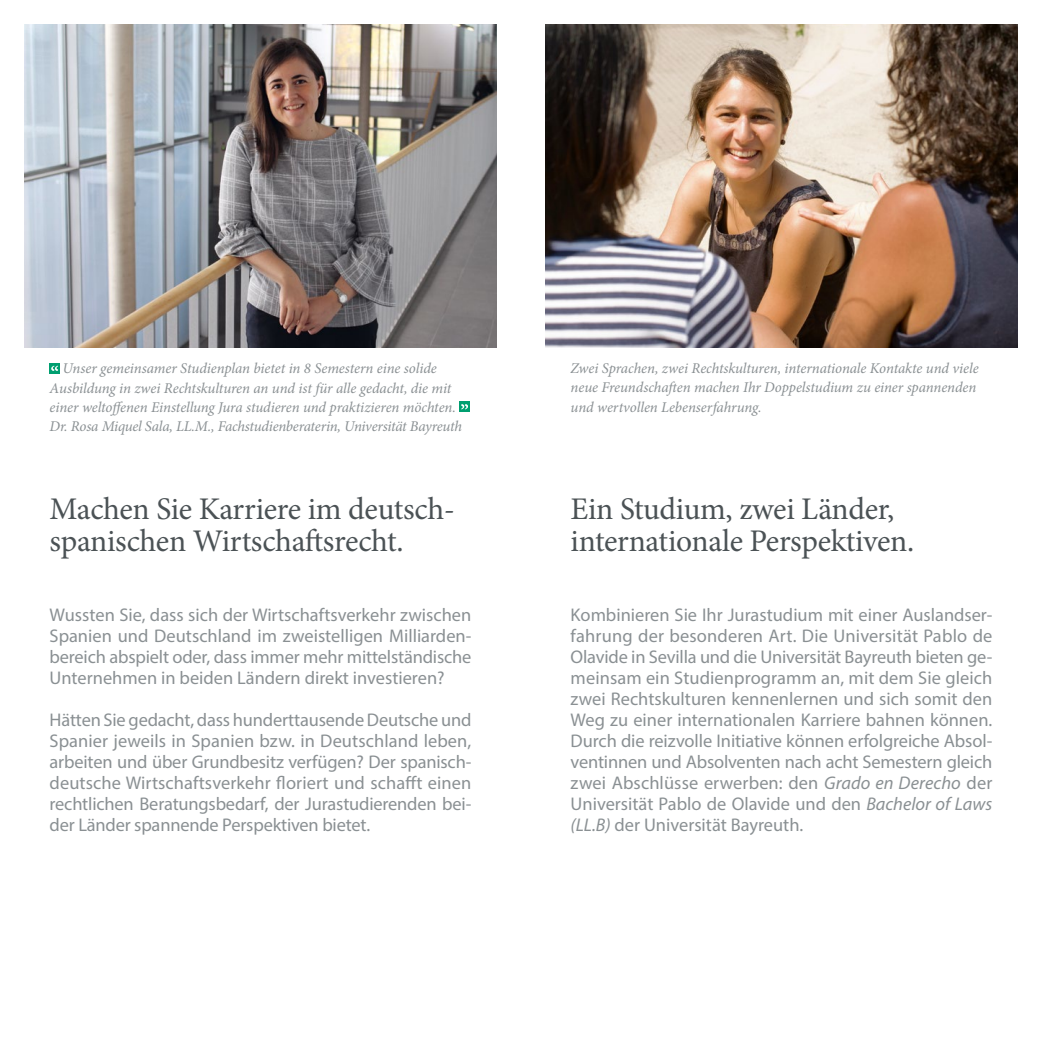
<style>
.page{position:relative;width:1042px;height:1042px;background:#fff}
.page>*{position:absolute;margin:0;border:0;box-sizing:border-box;transform-origin:0 0}
.t1{font:31.5px/31.5px "Minion Pro";letter-spacing:-.01em;color:#4b5255}
.t2{font:18.38px/21px "Myriad Pro";color:#8a9093;text-align:justify}
.t3{font:italic 14.88px/19.2px "Minion Pro";letter-spacing:-.01em;color:#8a9093}
.s1{font-style:italic}
</style>
<div class="page">
<img style="left:546px;top:25px;width:471px;height:322px">
<div style="left:50px;top:363px;width:10px;height:10px;background:#009f70"></div>
<svg style="left:51px;top:366px;width:7px;height:5px"></svg>
<div style="left:459px;top:402px;width:11px;height:10px;background:#009f70"></div>
<svg style="left:461px;top:404px;width:7px;height:5px"></svg>
<img style="left:25px;top:25px;width:471px;height:322px">
<p class="t3" style="left:50px;top:359px;width:414px;text-indent:13px">Unser gemeinsamer Studienplan bietet in 8 Semestern eine solide Ausbildung in zwei Rechtskulturen an und ist für alle gedacht, die mit einer weltoffenen Einstellung Jura studieren und praktizieren möchten.<br>Dr. Rosa Miquel Sala, LL.M., Fachstudienberaterin, Universität Bayreuth</p>
<h1 class="t1" style="left:50px;top:493px;width:407px">Machen Sie Karriere im deutsch&shy;spanischen Wirtschaftsrecht.</h1>
<p class="t2" style="left:50px;top:604px;width:423px">Wussten Sie, dass sich der Wirtschaftsverkehr zwischen Spanien und Deutschland im zweistelligen Milliarden&shy;bereich abspielt oder, dass immer mehr mittelständische Unternehmen in beiden Ländern direkt investieren?</p>
<p class="t2" style="left:50px;top:709px;width:423px">Hätten Sie gedacht, dass hunderttausende Deutsche und Spanier jeweils in Spanien bzw. in Deutschland leben, arbeiten und über Grundbesitz verfügen? Der spanisch&shy;deutsche Wirtschaftsverkehr floriert und schafft einen rechtlichen Beratungsbedarf, der Jurastudierenden bei&shy;der Länder spannende Perspektiven bietet.</p>
<p class="t3" style="left:570px;top:359px;width:409px">Zwei Sprachen, zwei Rechtskulturen, internationale Kontakte und viele neue Freundschaften machen Ihr Doppelstudium zu einer spannenden und wertvollen Lebenserfahrung.</p>
<h1 class="t1" style="left:570px;top:493px;width:345px">Ein Studium, zwei Länder, internationale Perspektiven.</h1>
<p class="t2" style="left:570px;top:604px;width:423px">Kombinieren Sie Ihr Jurastudium mit einer Auslandser&shy;fahrung der besonderen Art. Die Universität Pablo de Olavide in Sevilla und die Universität Bayreuth bieten ge&shy;meinsam ein Studienprogramm an, mit dem Sie gleich zwei Rechtskulturen kennenlernen und sich somit den Weg zu einer internationalen Karriere bahnen können.<br>Durch die reizvolle Initiative können erfolgreiche Absol&shy;ventinnen und Absolventen nach acht Semestern gleich zwei Abschlüsse erwerben: den <span class="s1">Grado en Derecho</span> der Universität Pablo de Olavide und den <span class="s1">Bachelor of Laws (LL.B)</span> der Universität Bayreuth.</p>
</div>
